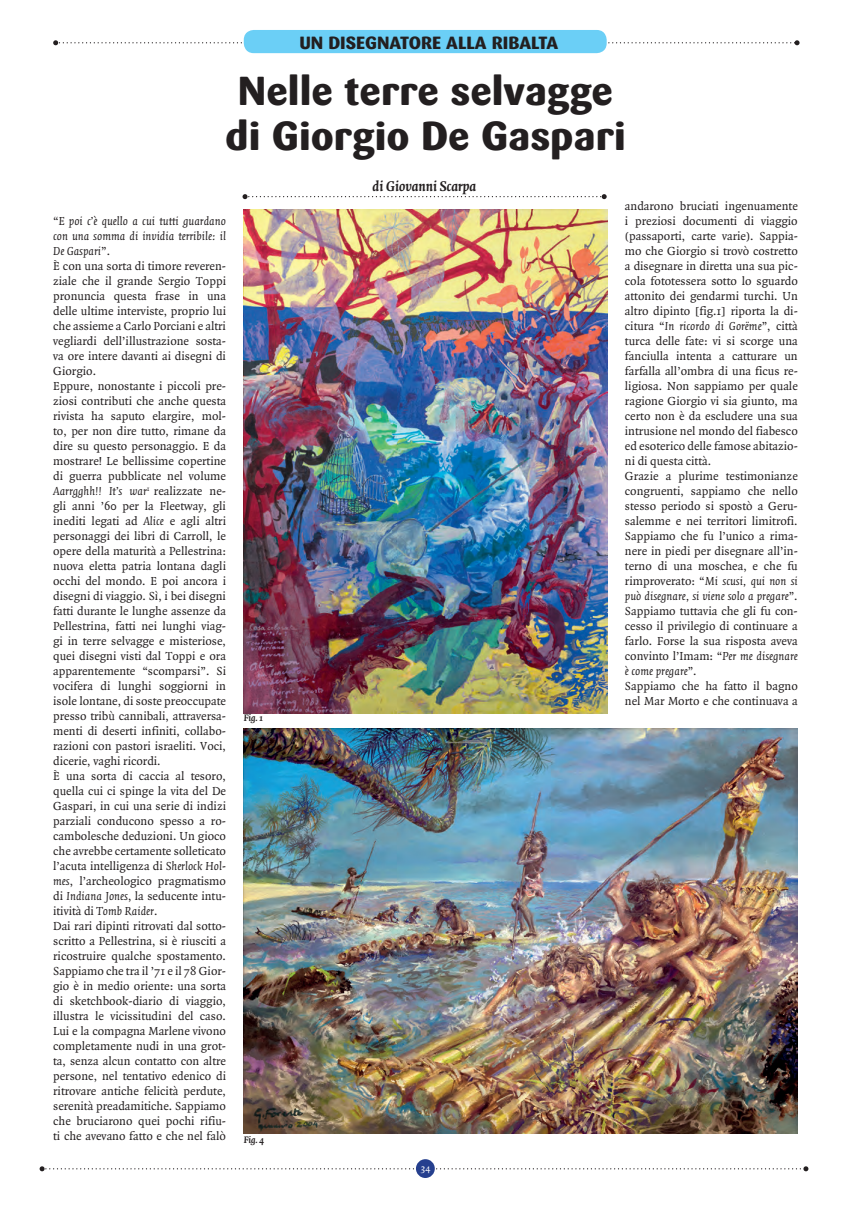
<style>
.page{position:relative;width:851px;height:1205px;background:#fff}
.page>*{position:absolute;margin:0;border:0;box-sizing:border-box;transform-origin:0 0}
.t1{font:800 40px/45px "Sari";color:#231f20;text-align:center}
.t2{font:800 17.5px "Sari";color:#231f20}
.t3{font:italic 700 15px "Quadraat";color:#231f20}
.t4{font:12.5px/15px "Quadraat";color:#231f20}
.t5{font:italic 700 10px "Quadraat";letter-spacing:-.01em;color:#231f20}
.t6{font:10px "Quadraat";color:#fff}
.s1{font-style:italic}
</style>
<div class="page">
<svg style="left:40px;top:1166px;width:768px;height:5px"></svg>
<div style="left:416px;top:1159px;width:18px;height:19px;background:#253f8e;border-radius:50%"></div>
<svg style="left:53px;top:40px;width:746px;height:5px"></svg>
<div style="left:244px;top:30px;width:362px;height:23px;background:#6bcff6;border-radius:10px"></div>
<svg style="left:242px;top:194px;width:364px;height:5px"></svg>
<img style="left:244px;top:209px;width:364px;height:504px">
<img style="left:244px;top:728px;width:553px;height:405px">
<h2 class="t2" style="left:299px;top:32px;width:260px">UN DISEGNATORE ALLA RIBALTA</h2>
<h1 class="t1" style="left:225px;top:68px;width:402px">Nelle terre selvagge di Giorgio De Gaspari</h1>
<p class="t4" style="left:53px;top:214px;width:174px">“<span class="s1">E poi c’è quello a cui tutti guardano con una somma di invidia terribile: il De Gaspari</span>”.<br>È con una sorta di timore reveren&shy;ziale che il grande Sergio Toppi pronuncia questa frase in una delle ultime interviste, proprio lui che assieme a Carlo Porciani e altri vegliardi dell’illustrazione sosta&shy;va ore intere davanti ai disegni di Giorgio.<br>Eppure, nonostante i piccoli pre&shy;ziosi contributi che anche questa rivista ha saputo elargire, mol&shy;to, per non dire tutto, rimane da dire su questo personaggio. E da mostrare! Le bellissime copertine di guerra pubblicate nel volume <span class="s1">Aarrgghh!! It’s war</span><sup>1</sup> realizzate ne&shy;gli anni ’60 per la Fleetway, gli inediti legati ad <span class="s1">Alice</span> e agli altri personaggi dei libri di Carroll, le opere della maturità a Pellestrina: nuova eletta patria lontana dagli occhi del mondo. E poi ancora i disegni di viaggio. Sì, i bei disegni fatti durante le lunghe assenze da Pellestrina, fatti nei lunghi viag&shy;gi in terre selvagge e misteriose, quei disegni visti dal Toppi e ora apparentemente “scomparsi”. Si vocifera di lunghi soggiorni in isole lontane, di soste preoccupate presso tribù cannibali, attraversa&shy;menti di deserti infiniti, collabo&shy;razioni con pastori israeliti. Voci, dicerie, vaghi ricordi.<br>È una sorta di caccia al tesoro, quella cui ci spinge la vita del De Gaspari, in cui una serie di indizi parziali conducono spesso a ro&shy;cambolesche deduzioni. Un gioco che avrebbe certamente solleticato l’acuta intelligenza di <span class="s1">Sherlock Hol&shy;mes</span>, l’archeologico pragmatismo di <span class="s1">Indiana Jones</span>, la seducente intu&shy;itività di <span class="s1">Tomb Raider</span>.<br>Dai rari dipinti ritrovati dal sotto&shy;scritto a Pellestrina, si è riusciti a ricostruire qualche spostamento.<br>Sappiamo che tra il ’71 e il 78 Gior&shy;gio è in medio oriente: una sorta di sketchbook-diario di viaggio, illustra le vicissitudini del caso.<br>Lui e la compagna Marlene vivono completamente nudi in una grot&shy;ta, senza alcun contatto con altre persone, nel tentativo edenico di ritrovare antiche felicità perdute, serenità preadamitiche. Sappiamo che bruciarono quei pochi rifiu&shy;ti che avevano fatto e che nel falò</p>
<p class="t5" style="left:244px;top:712px;width:21px">Fig. 1</p>
<p class="t5" style="left:244px;top:1134px;width:22px">Fig. 4</p>
<p class="t3" style="left:372px;top:178px;width:105px">di Giovanni Scarpa</p>
<p class="t6" style="left:420px;top:1162px;width:12px">34</p>
<p class="t4" style="left:625px;top:199px;width:174px">andarono bruciati ingenuamente i preziosi documenti di viaggio (passaporti, carte varie). Sappia&shy;mo che Giorgio si trovò costretto a disegnare in diretta una sua pic&shy;cola fototessera sotto lo sguardo attonito dei gendarmi turchi. Un altro dipinto [fig.1] riporta la di&shy;citura “<span class="s1">In ricordo di Gorëme</span>”, città turca delle fate: vi si scorge una fanciulla intenta a catturare un farfalla all’ombra di una ficus re&shy;ligiosa. Non sappiamo per quale ragione Giorgio vi sia giunto, ma certo non è da escludere una sua intrusione nel mondo del fiabesco ed esoterico delle famose abitazio&shy;ni di questa città.<br>Grazie a plurime testimonianze congruenti, sappiamo che nello stesso periodo si spostò a Geru&shy;salemme e nei territori limitrofi.<br>Sappiamo che fu l’unico a rima&shy;nere in piedi per disegnare all’in&shy;terno di una moschea, e che fu rimproverato: “<span class="s1">Mi scusi, qui non si può disegnare, si viene solo a pregare</span>”.<br>Sappiamo tuttavia che gli fu con&shy;cesso il privilegio di continuare a farlo. Forse la sua risposta aveva convinto l’Imam: “<span class="s1">Per me disegnare è come pregare</span>”.<br>Sappiamo che ha fatto il bagno nel Mar Morto e che continuava a</p>
</div>
